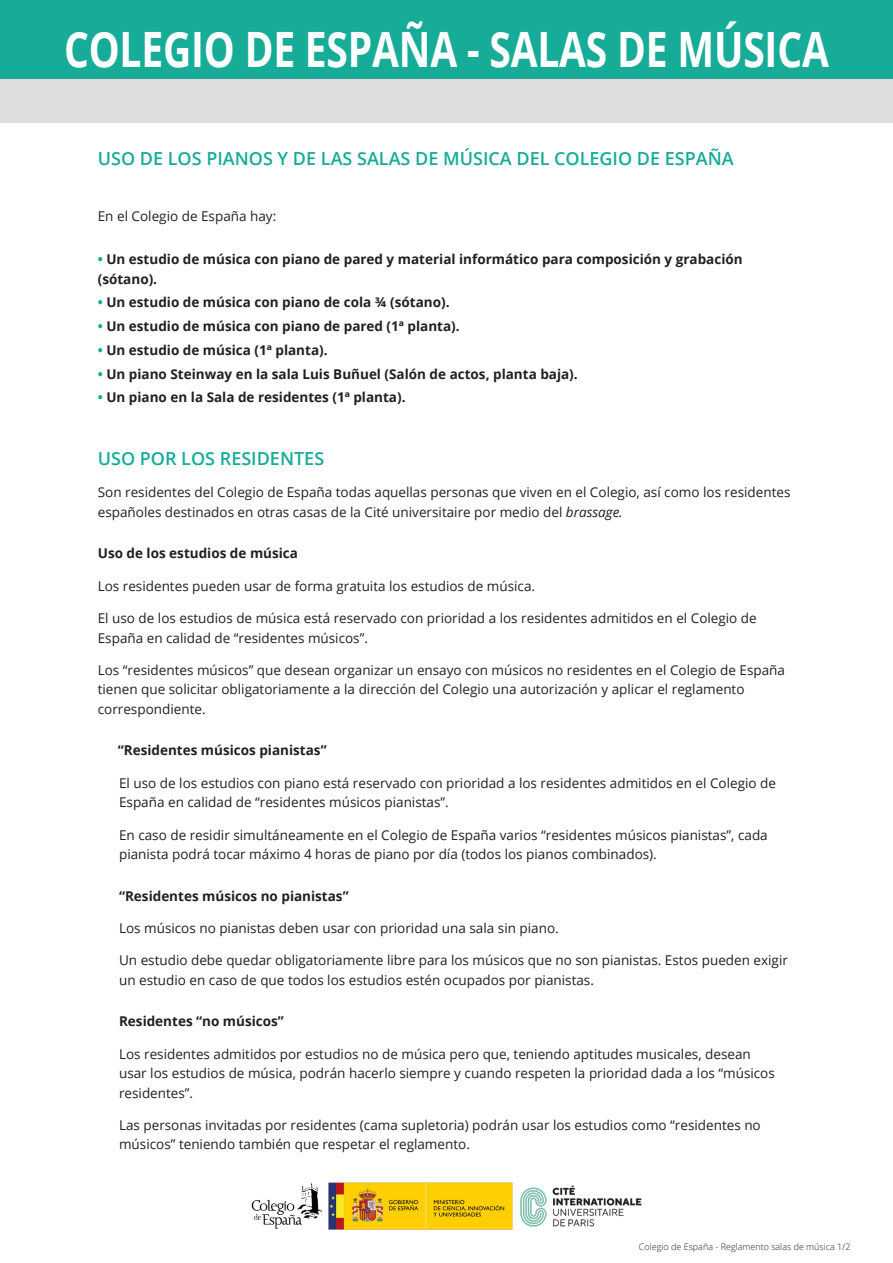
<style>
.page{position:relative;width:893px;height:1263px;background:#fff}
.page>*{position:absolute;margin:0;border:0;box-sizing:border-box;transform-origin:0 0}
.t1{font:700 48.75px "Open Sans";letter-spacing:-.005em;color:#fff;scale:.8 1}
.titre4{font:600 18px "Open Sans";color:#15ac98}
.contenu_1{font:13.5px/19.5px "Open Sans";color:#231f20}
.contenu_1-2{font:700 13.5px/19.5px "Open Sans";color:#231f20}
.titre_2{font:700 13.5px "Open Sans";color:#231f20}
.t2{font:300 9px "Open Sans";color:#231f20}
.s1{color:#12ac98}
.s2{font-style:italic}
</style>
<div class="page">
<div style="left:0;top:0;width:893px;height:79px;background:#16ac98"></div>
<img style="left:252px;top:1182px;width:389px;height:47px">
<div style="left:0;top:79px;width:893px;height:44px;background:#dedede"></div>
<p class="t1" style="left:64px;top:15px;width:957px">COLEGIO DE ESPAÑA - SALAS DE MÚSICA</p>
<p class="titre4" style="left:98px;top:146px;width:637px">USO DE LOS PIANOS Y DE LAS SALAS DE MÚSICA DEL COLEGIO DE ESPAÑA</p>
<p class="contenu_1" style="left:98px;top:206px;width:180px">En el Colegio de España hay:</p>
<p class="contenu_1-2" style="left:98px;top:249px;width:646px"><span class="s1">•</span> Un estudio de música con piano de pared y material informático para composición y grabación (sótano).</p>
<p class="contenu_1-2" style="left:98px;top:292px;width:353px"><span class="s1">•</span> Un estudio de música con piano de cola ¾ (sótano).</p>
<p class="contenu_1-2" style="left:98px;top:316px;width:363px"><span class="s1">•</span> Un estudio de música con piano de pared (1ª planta).</p>
<p class="contenu_1-2" style="left:98px;top:340px;width:231px"><span class="s1">•</span> Un estudio de música (1ª planta).</p>
<p class="contenu_1-2" style="left:98px;top:363px;width:481px"><span class="s1">•</span> Un piano Steinway en la sala Luis Buñuel (Salón de actos, planta baja).</p>
<p class="contenu_1-2" style="left:98px;top:387px;width:309px"><span class="s1">•</span> Un piano en la Sala de residentes (1ª planta).</p>
<p class="titre4" style="left:98px;top:446px;width:228px">USO POR LOS RESIDENTES</p>
<p class="contenu_1" style="left:98px;top:482px;width:694px">Son residentes del Colegio de España todas aquellas personas que viven en el Colegio, así como los residentes españoles destinados en otras casas de la Cité universitaire por medio del <span class="s2">brassage.</span></p>
<p class="titre_2" style="left:98px;top:544px;width:202px">Uso de los estudios de música</p>
<p class="contenu_1" style="left:98px;top:576px;width:439px">Los residentes pueden usar de forma gratuita los estudios de música.</p>
<p class="contenu_1" style="left:98px;top:608px;width:660px">El uso de los estudios de música está reservado con prioridad a los residentes admitidos en el Colegio de<br>España en calidad de “residentes músicos”.</p>
<p class="contenu_1" style="left:98px;top:660px;width:689px">Los “residentes músicos” que desean organizar un ensayo con músicos no residentes en el Colegio de España tienen que solicitar obligatoriamente a la dirección del Colegio una autorización y aplicar el reglamento correspondiente.</p>
<p class="titre_2" style="left:118px;top:741px;width:210px">“Residentes músicos pianistas”</p>
<p class="contenu_1" style="left:119px;top:773px;width:658px">El uso de los estudios con piano está reservado con prioridad a los residentes admitidos en el Colegio de<br>España en calidad de “residentes músicos pianistas”.</p>
<p class="contenu_1" style="left:119px;top:824px;width:650px">En caso de residir simultáneamente en el Colegio de España varios “residentes músicos pianistas”, cada pianista podrá tocar máximo 4 horas de piano por día (todos los pianos combinados).</p>
<p class="titre_2" style="left:119px;top:886px;width:231px">“Residentes músicos no pianistas”</p>
<p class="contenu_1" style="left:119px;top:918px;width:441px">Los músicos no pianistas deben usar con prioridad una sala sin piano.</p>
<p class="contenu_1" style="left:119px;top:950px;width:670px">Un estudio debe quedar obligatoriamente libre para los músicos que no son pianistas. Estos pueden exigir un estudio en caso de que todos los estudios estén ocupados por pianistas.</p>
<p class="titre_2" style="left:119px;top:1012px;width:166px">Residentes “no músicos”</p>
<p class="contenu_1" style="left:119px;top:1044px;width:657px">Los residentes admitidos por estudios no de música pero que, teniendo aptitudes musicales, desean usar los estudios de música, podrán hacerlo siempre y cuando respeten la prioridad dada a los “músicos residentes”.</p>
<p class="contenu_1" style="left:119px;top:1115px;width:643px">Las personas invitadas por residentes (cama supletoria) podrán usar los estudios como “residentes no músicos” teniendo también que respetar el reglamento.</p>
<p class="t2" style="left:639px;top:1240px;width:213px">Colegio de España - Reglamento salas de música 1/2</p>
</div>
